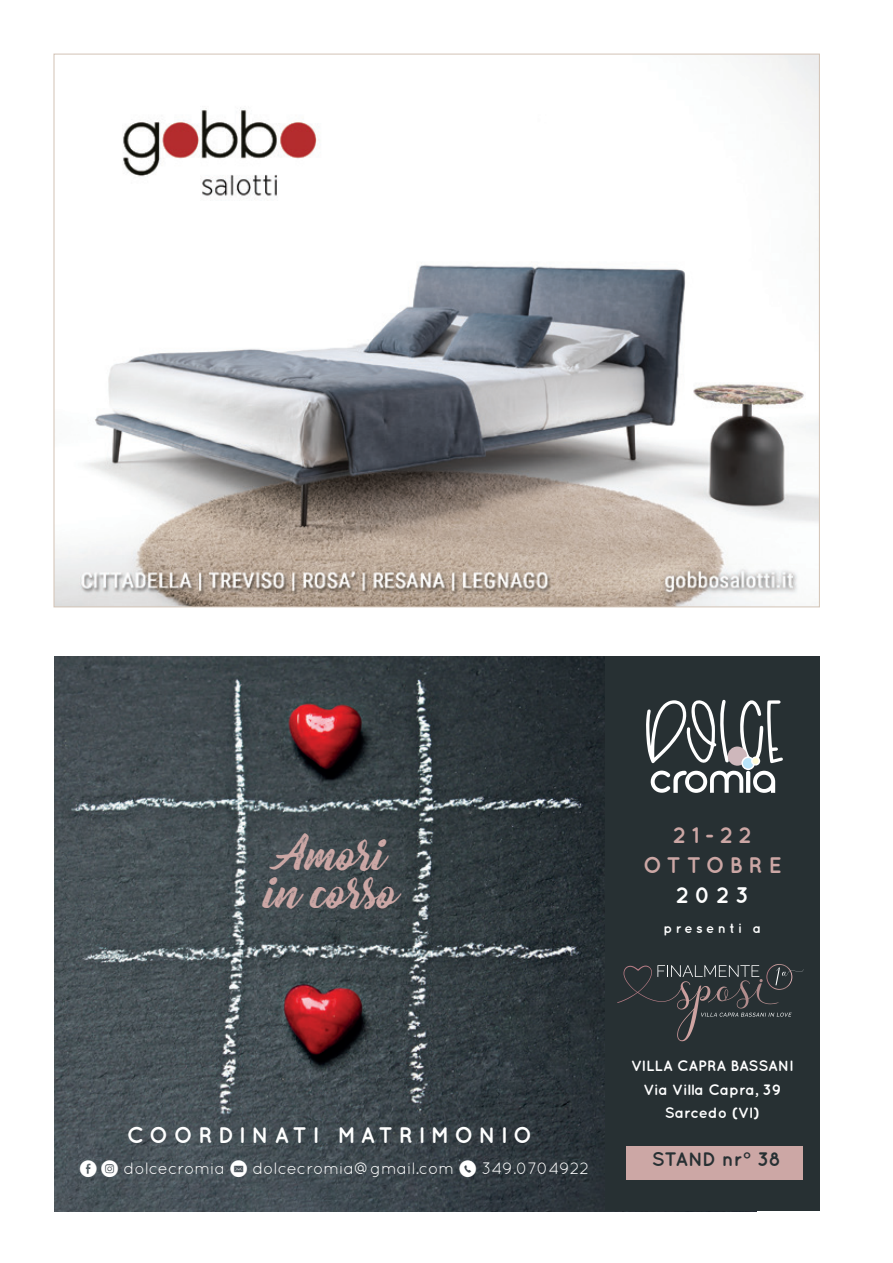
<style>
.page{position:relative;width:893px;height:1263px;background:#fff}
.page>*{position:absolute;margin:0;border:0;box-sizing:border-box;transform-origin:0 0}
.t1{font:42px/37.5px "Bernadette Rough";color:#cca7a5}
.t2{font:700 22.5px "Quicksand";letter-spacing:.25em;color:#fff}
.t3{font:700 22.5px/30px "Quicksand";letter-spacing:.25em;color:#cca7a5;text-align:center}
.t4{font:700 19.5px "Quicksand";letter-spacing:-.005em;color:#273033}
.t5{font:16.5px "Quicksand";color:#fff}
.t6{font:700 15px/23px "Quicksand";color:#fff;text-align:center}
.t7{font:700 13.5px "Quicksand";letter-spacing:.25em;color:#fff}
.s1{font-family:"Social Media Circled"}
</style>
<div class="page">
<img style="left:55px;top:56px;width:763px;height:549px">
<img style="left:54px;top:656px;width:703px;height:555px">
<div style="left:605px;top:657px;width:214px;height:554px;background:#273033"></div>
<svg style="left:646px;top:699px;width:137px;height:94px"></svg>
<svg style="left:617px;top:964px;width:186px;height:77px"></svg>
<div style="left:626px;top:1147px;width:177px;height:33px;background:#cca7a5"></div>
<h1 class="t1" style="left:266px;top:837px;width:135px">Amori in corso</h1>
<h2 class="t3" style="left:643px;top:820px;width:140px">21-22<br>OTTOBRE</h2>
<h2 class="t2" style="left:676px;top:882px;width:74px">2023</h2>
<p class="t7" style="left:664px;top:920px;width:99px">presenti a</p>
<h2 class="t2" style="left:127px;top:1122px;width:407px">COORDINATI MATRIMONIO</h2>
<p class="t5" style="left:80px;top:1159px;width:511px"><span class="s1">E Q</span> dolcecromia <span class="s1">k</span> dolcecromia@gmail.com <span class="s1">m</span> 349.0704922</p>
<p class="t6" style="left:631px;top:1054px;width:164px">VILLA CAPRA BASSANI<br>Via Villa Capra, 39<br>Sarcedo (VI)</p>
<p class="t4" style="left:652px;top:1148px;width:131px">STAND nr° 38</p>
</div>
